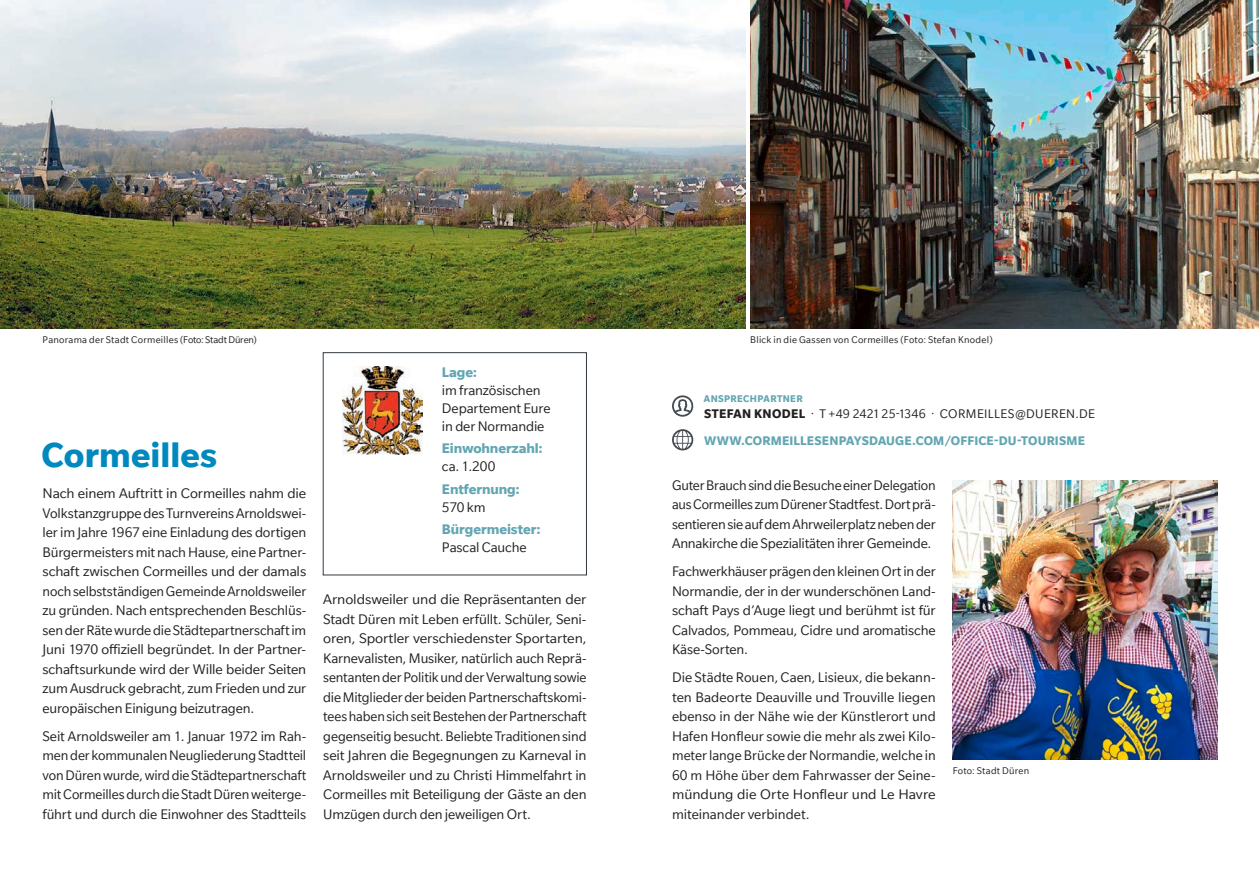
<style>
.page{position:relative;width:1259px;height:893px;background:#fff}
.page>*{position:absolute;margin:0;border:0;box-sizing:border-box;transform-origin:0 0}
.t1{font:700 37.5px "Slate";letter-spacing:.005em;color:#0089bf}
.t2{font:15px/19.5px "Slate";letter-spacing:-.01em;color:#231f20;text-align:justify}
.t3{font:15px/19.5px "Slate";letter-spacing:-.01em;color:#231f20;text-align:justify;scale:1.05 1}
.t4{font:700 15px "Slate";letter-spacing:-.005em;color:#63a6b2}
.t5{font:13.5px "Slate";letter-spacing:.025em;color:#231f20}
.t6{font:700 13.5px "Slate";letter-spacing:.015em;color:#63a6b2}
.t7{font:10.5px "Slate";letter-spacing:.025em;color:#231f20}
.t8{font:700 10.5px "Slate";letter-spacing:.035em;color:#63a6b2}
.s1{font-weight:700}
</style>
<div class="page">
<img style="left:0;top:0;width:745px;height:328px">
<img style="left:750px;top:0;width:509px;height:328px">
<img style="left:952px;top:480px;width:265px;height:279px">
<img style="left:342px;top:367px;width:81px;height:87px">
<svg style="left:672px;top:395px;width:22px;height:22px"></svg>
<svg style="left:672px;top:429px;width:21px;height:21px"></svg>
<p class="t7" style="left:43px;top:335px;width:216px">Panorama der Stadt Cormeilles (Foto: Stadt Düren)</p>
<p class="t7" style="left:750px;top:335px;width:244px">Blick in die Gassen von Cormeilles (Foto: Stefan Knodel)</p>
<p class="t4" style="left:442px;top:364px;width:37px">Lage:</p>
<p class="t2" style="left:442px;top:381px;width:110px;line-height:18px;text-align:left">im französischen<br>Departement Eure in der Normandie</p>
<p class="t4" style="left:442px;top:440px;width:102px">Einwohnerzahl:</p>
<p class="t2" style="left:442px;top:457px;width:55px">ca. 1.200</p>
<p class="t4" style="left:442px;top:480px;width:79px">Entfernung:</p>
<p class="t2" style="left:442px;top:497px;width:45px">570 km</p>
<p class="t4" style="left:442px;top:521px;width:100px">Bürgermeister:</p>
<p class="t2" style="left:442px;top:537px;width:86px">Pascal Cauche</p>
<p class="t8" style="left:704px;top:393px;width:100px">ANSPRECHPARTNER</p>
<p class="t5" style="left:704px;top:407px;width:393px"><span class="s1">STEFAN KNODEL</span> · T +49 2421 25-1346 · CORMEILLES@DUEREN.DE</p>
<p class="t6" style="left:704px;top:433px;width:382px">WWW.CORMEILLESENPAYSDAUGE.COM/OFFICE-DU-TOURISME</p>
<h1 class="t1" style="left:41px;top:434px;width:177px">Cormeilles</h1>
<p class="t2" style="left:672px;top:475px;width:265px">Guter Brauch sind die Besuche einer Delegation aus Cormeilles zum Dürener Stadtfest. Dort prä&shy;sentieren sie auf dem Ahrweilerplatz neben der Annakirche die Spezialitäten ihrer Gemeinde.</p>
<p class="t2" style="left:672px;top:561px;width:265px">Fachwerkhäuser prägen den kleinen Ort in der Normandie, der in der wunderschönen Land&shy;schaft Pays d’Auge liegt und berühmt ist für Calvados, Pommeau, Cidre und aromatische Käse-Sorten.</p>
<p class="t2" style="left:672px;top:667px;width:265px">Die Städte Rouen, Caen, Lisieux, die bekann&shy;ten Badeorte Deauville und Trouville liegen ebenso in der Nähe wie der Künstlerort und Hafen Honfleur sowie die mehr als zwei Kilo&shy;meter lange Brücke der Normandie, welche in 60 m Höhe über dem Fahrwasser der Seine&shy;mündung die Orte Honfleur und Le Havre miteinander verbindet.</p>
<p class="t2" style="left:43px;top:483px;width:265px">Nach einem Auftritt in Cormeilles nahm die Volkstanzgruppe des Turnvereins Arnoldswei&shy;ler im Jahre 1967 eine Einladung des dortigen Bürgermeisters mit nach Hause, eine Partner&shy;schaft zwischen Cormeilles und der damals noch selbstständigen Gemeinde Arnoldsweiler zu gründen. Nach entsprechenden Beschlüs&shy;sen der Räte wurde die Städtepartnerschaft im Juni 1970 offiziell begründet. In der Partner&shy;schaftsurkunde wird der Wille beider Seiten zum Ausdruck gebracht, zum Frieden und zur europäischen Einigung beizutragen.</p>
<p class="t2" style="left:43px;top:726px;width:265px">Seit Arnoldsweiler am 1. Januar 1972 im Rah&shy;men der kommunalen Neugliederung Stadtteil von Düren wurde, wird die Städtepartnerschaft mit Cormeilles durch die Stadt Düren weiterge&shy;führt und durch die Einwohner des Stadtteils</p>
<p class="t3" style="left:323px;top:589px;width:252px">Arnoldsweiler und die Repräsentanten der Stadt Düren mit Leben erfüllt. Schüler, Seni&shy;oren, Sportler verschiedenster Sportarten, Karnevalisten, Musiker, natürlich auch Reprä&shy;sentanten der Politik und der Verwaltung sowie die Mitglieder der beiden Partnerschaftskomi&shy;tees haben sich seit Bestehen der Partnerschaft gegenseitig besucht. Beliebte Traditionen sind seit Jahren die Begegnungen zu Karneval in Arnoldsweiler und zu Christi Himmelfahrt in Cormeilles mit Beteiligung der Gäste an den Umzügen durch den jeweiligen Ort.</p>
<p class="t7" style="left:952px;top:765px;width:78px">Foto: Stadt Düren</p>
</div>
